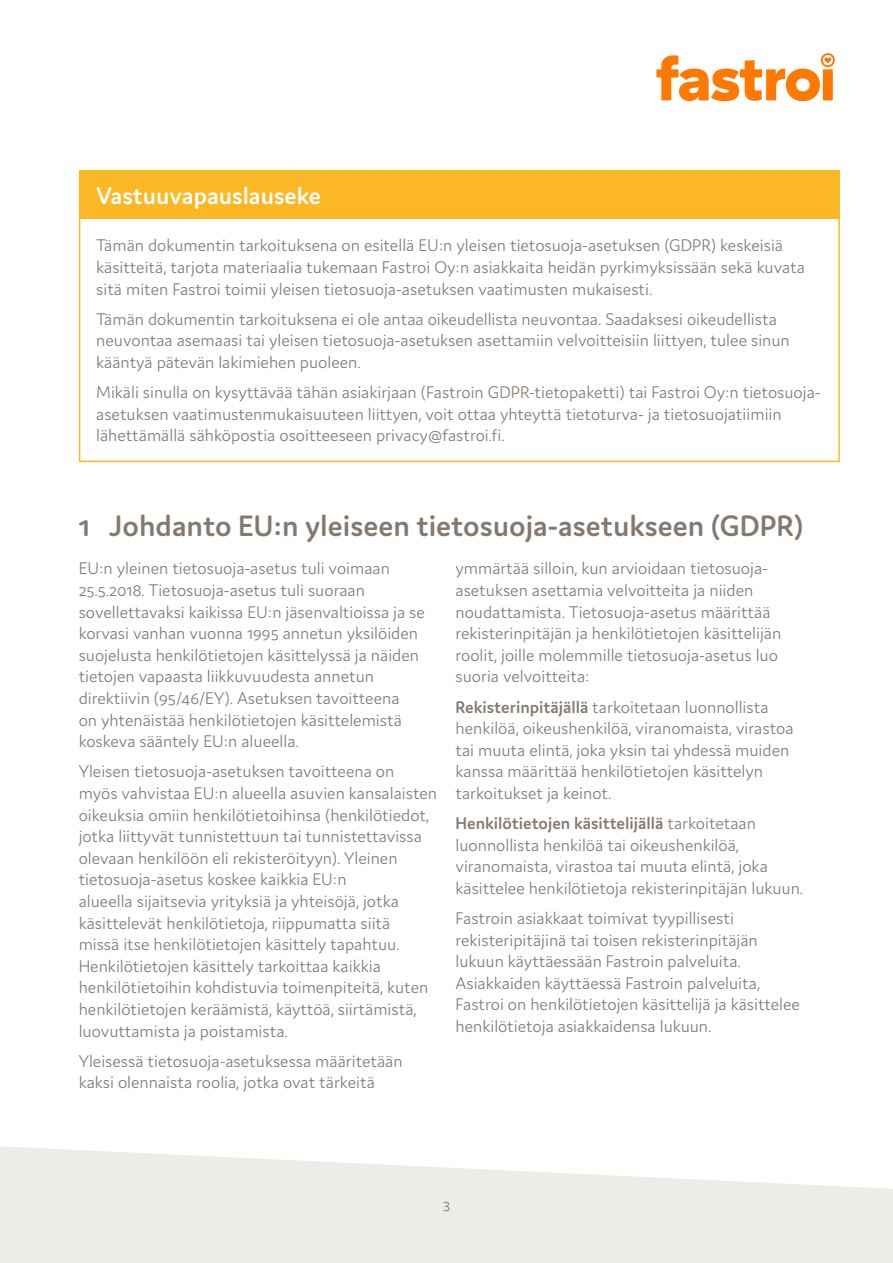
<style>
.page{position:relative;width:893px;height:1263px;background:#fff}
.page>*{position:absolute;margin:0;border:0;box-sizing:border-box;transform-origin:0 0}
.Otsikko_2{font:600 31.5px "Domus";color:#837971}
.Leipäteksti{font:600 25.5px "Domus";color:#fff}
.Leipäteksti-2{font:300 18px/21.6px "Domus";color:#837971}
.t1{font:300 16.5px "Domus";color:#837971}
.s1{font-weight:600}
</style>
<div class="page">
<svg style="left:0;top:1146px;width:893px;height:117px;fill:#eeece7"></svg>
<svg style="left:656px;top:53px;width:179px;height:48px"></svg>
<div style="left:79px;top:170px;width:761px;height:48px;background:#fcb724"></div>
<p class="Leipäteksti" style="left:96px;top:182px;width:226px">Vastuuvapauslauseke</p>
<p class="Leipäteksti-2" style="left:96px;top:235px;width:710px">Tämän dokumentin tarkoituksena on esitellä EU:n yleisen tietosuoja-asetuksen (GDPR) keskeisiä käsitteitä, tarjota materiaalia tukemaan Fastroi Oy:n asiakkaita heidän pyrkimyksissään sekä kuvata sitä miten Fastroi toimii yleisen tietosuoja-asetuksen vaatimusten mukaisesti.</p>
<p class="Leipäteksti-2" style="left:96px;top:308px;width:695px">Tämän dokumentin tarkoituksena ei ole antaa oikeudellista neuvontaa. Saadaksesi oikeudellista neuvontaa asemaasi tai yleisen tietosuoja-asetuksen asettamiin velvoitteisiin liittyen, tulee sinun kääntyä pätevän lakimiehen puoleen.</p>
<p class="Leipäteksti-2" style="left:96px;top:381px;width:726px">Mikäli sinulla on kysyttävää tähän asiakirjaan (Fastroin GDPR-tietopaketti) tai Fastroi Oy:n tietosuoja&shy;asetuksen vaatimustenmukaisuuteen liittyen, voit ottaa yhteyttä tietoturva- ja tietosuojatiimiin lähettämällä sähköpostia osoitteeseen privacy@fastroi.fi.</p>
<p class="Otsikko_2" style="left:79px;top:508px;width:726px">1 Johdanto EU:n yleiseen tietosuoja-asetukseen (GDPR)</p>
<p class="Leipäteksti-2" style="left:79px;top:558px;width:348px">EU:n yleinen tietosuoja-asetus tuli voimaan 25.5.2018. Tietosuoja-asetus tuli suoraan sovellettavaksi kaikissa EU:n jäsenvaltioissa ja se korvasi vanhan vuonna 1995 annetun yksilöiden suojelusta henkilötietojen käsittelyssä ja näiden tietojen vapaasta liikkuvuudesta annetun direktiivin (95/46/EY). Asetuksen tavoitteena<br>on yhtenäistää henkilötietojen käsittelemistä koskeva sääntely EU:n alueella.</p>
<p class="Leipäteksti-2" style="left:79px;top:760px;width:360px">Yleisen tietosuoja-asetuksen tavoitteena on myös vahvistaa EU:n alueella asuvien kansalaisten oikeuksia omiin henkilötietoihinsa (henkilötiedot, jotka liittyvät tunnistettuun tai tunnistettavissa olevaan henkilöön eli rekisteröityyn). Yleinen tietosuoja-asetus koskee kaikkia EU:n<br>alueella sijaitsevia yrityksiä ja yhteisöjä, jotka käsittelevät henkilötietoja, riippumatta siitä<br>missä itse henkilötietojen käsittely tapahtuu.<br>Henkilötietojen käsittely tarkoittaa kaikkia henkilötietoihin kohdistuvia toimenpiteitä, kuten henkilötietojen keräämistä, käyttöä, siirtämistä, luovuttamista ja poistamista.</p>
<p class="Leipäteksti-2" style="left:79px;top:1050px;width:325px">Yleisessä tietosuoja-asetuksessa määritetään kaksi olennaista roolia, jotka ovat tärkeitä</p>
<p class="Leipäteksti-2" style="left:455px;top:558px;width:327px">ymmärtää silloin, kun arvioidaan tietosuoja&shy;asetuksen asettamia velvoitteita ja niiden noudattamista. Tietosuoja-asetus määrittää rekisterinpitäjän ja henkilötietojen käsittelijän roolit, joille molemmille tietosuoja-asetus luo suoria velvoitteita:</p>
<p class="Leipäteksti-2" style="left:455px;top:696px;width:340px"><span class="s1">Rekisterinpitäjällä</span> tarkoitetaan luonnollista henkilöä, oikeushenkilöä, viranomaista, virastoa tai muuta elintä, joka yksin tai yhdessä muiden kanssa määrittää henkilötietojen käsittelyn tarkoitukset ja keinot.</p>
<p class="Leipäteksti-2" style="left:455px;top:812px;width:349px"><span class="s1">Henkilötietojen käsittelijällä</span> tarkoitetaan luonnollista henkilöä tai oikeushenkilöä, viranomaista, virastoa tai muuta elintä, joka käsittelee henkilötietoja rekisterinpitäjän lukuun.</p>
<p class="Leipäteksti-2" style="left:455px;top:907px;width:346px">Fastroin asiakkaat toimivat tyypillisesti rekisteripitäjinä tai toisen rekisterinpitäjän lukuun käyttäessään Fastroin palveluita.<br>Asiakkaiden käyttäessä Fastroin palveluita, Fastroi on henkilötietojen käsittelijä ja käsittelee henkilötietoja asiakkaidensa lukuun.</p>
<p class="t1" style="left:443px;top:1195px;width:9px">3</p>
</div>
